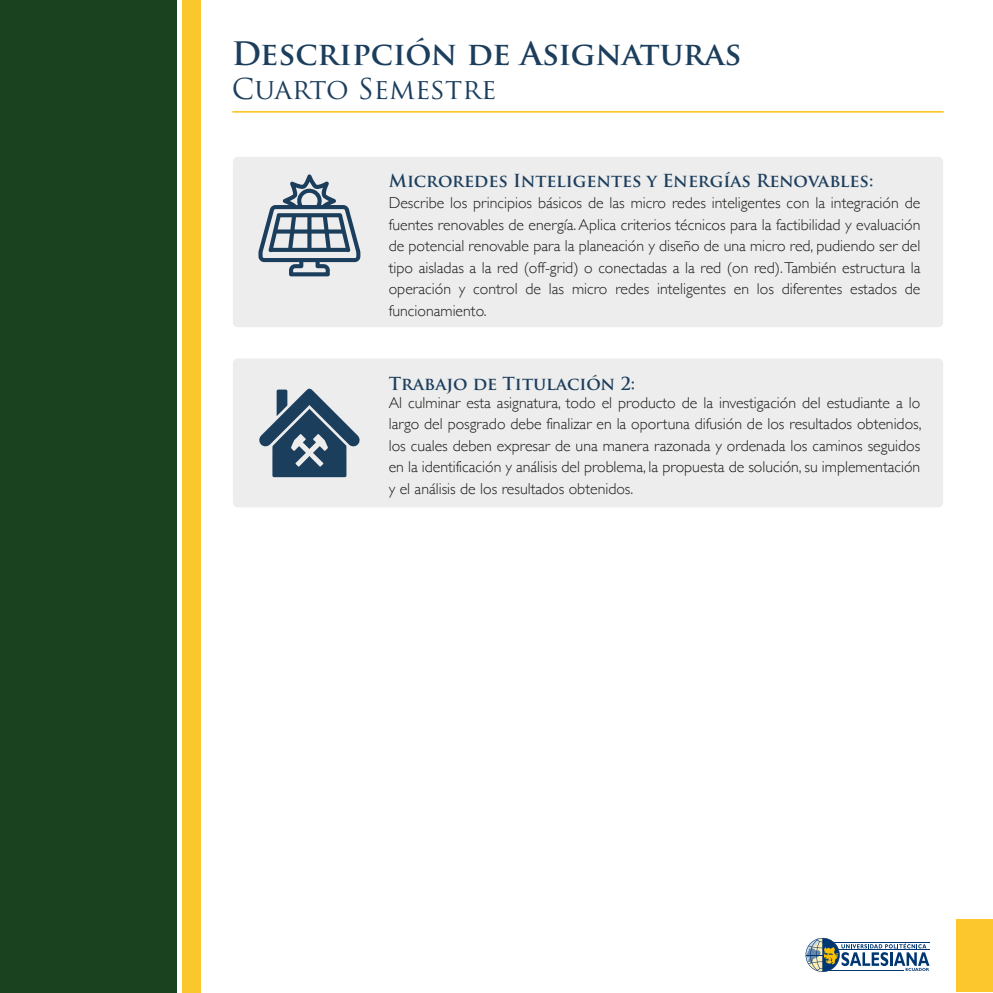
<style>
.page{position:relative;width:993px;height:993px;background:#fff}
.page>*{position:absolute;margin:0;border:0;box-sizing:border-box;transform-origin:0 0}
.t1{font:700 31.5px "Trajan Pro";color:#1c3e5d}
.t2{font:28px "Trajan Pro";color:#1c3e5d}
.t3{font:700 17.5px "Trajan Pro";color:#1c3e5d}
.t4{font:300 15.75px/21.5px "Gill Sans";color:#1d1d1b;text-align:justify}
</style>
<div class="page">
<div style="left:0;top:0;width:177px;height:992px;background:#1a421e"></div>
<div style="left:182px;top:0;width:19px;height:992px;background:#fbc72d"></div>
<div style="left:956px;top:918px;width:36px;height:73px;background:#fbc72d"></div>
<svg style="left:805px;top:937px;width:124px;height:34px"></svg>
<hr style="left:233px;top:111px;width:709px;height:2px;background:#fbc72d">
<div style="left:233px;top:157px;width:709px;height:170px;background:#ededed;border-radius:5px"></div>
<div style="left:233px;top:358px;width:709px;height:149px;background:#ededed;border-radius:5px"></div>
<svg style="left:259px;top:388px;width:101px;height:89px"></svg>
<svg style="left:258px;top:174px;width:102px;height:102px"></svg>
<h1 class="t1" style="left:232px;top:34px;width:511px">Descripción de Asignaturas</h1>
<h2 class="t2" style="left:232px;top:70px;width:266px">CUARTO SEMESTRE</h2>
<p class="t3" style="left:388px;top:170px;width:486px">Microredes Inteligentes y Energías Renovables:</p>
<p class="t4" style="left:388px;top:191px;width:533px">Describe los principios básicos de las micro redes inteligentes con la integración de fuentes renovables de energía. Aplica criterios técnicos para la factibilidad y evaluación de potencial renovable para la planeación y diseño de una micro red, pudiendo ser del tipo aisladas a la red (off-grid) o conectadas a la red (on red). También estructura la operación y control de las micro redes inteligentes en los diferentes estados de funcionamiento.</p>
<p class="t3" style="left:388px;top:372px;width:248px">Trabajo de Titulación 2:</p>
<p class="t4" style="left:388px;top:391px;width:534px">Al culminar esta asignatura, todo el producto de la investigación del estudiante a lo largo del posgrado debe finalizar en la oportuna difusión de los resultados obtenidos, los cuales deben expresar de una manera razonada y ordenada los caminos seguidos en la identificación y análisis del problema, la propuesta de solución, su implementación y el análisis de los resultados obtenidos.</p>
</div>
